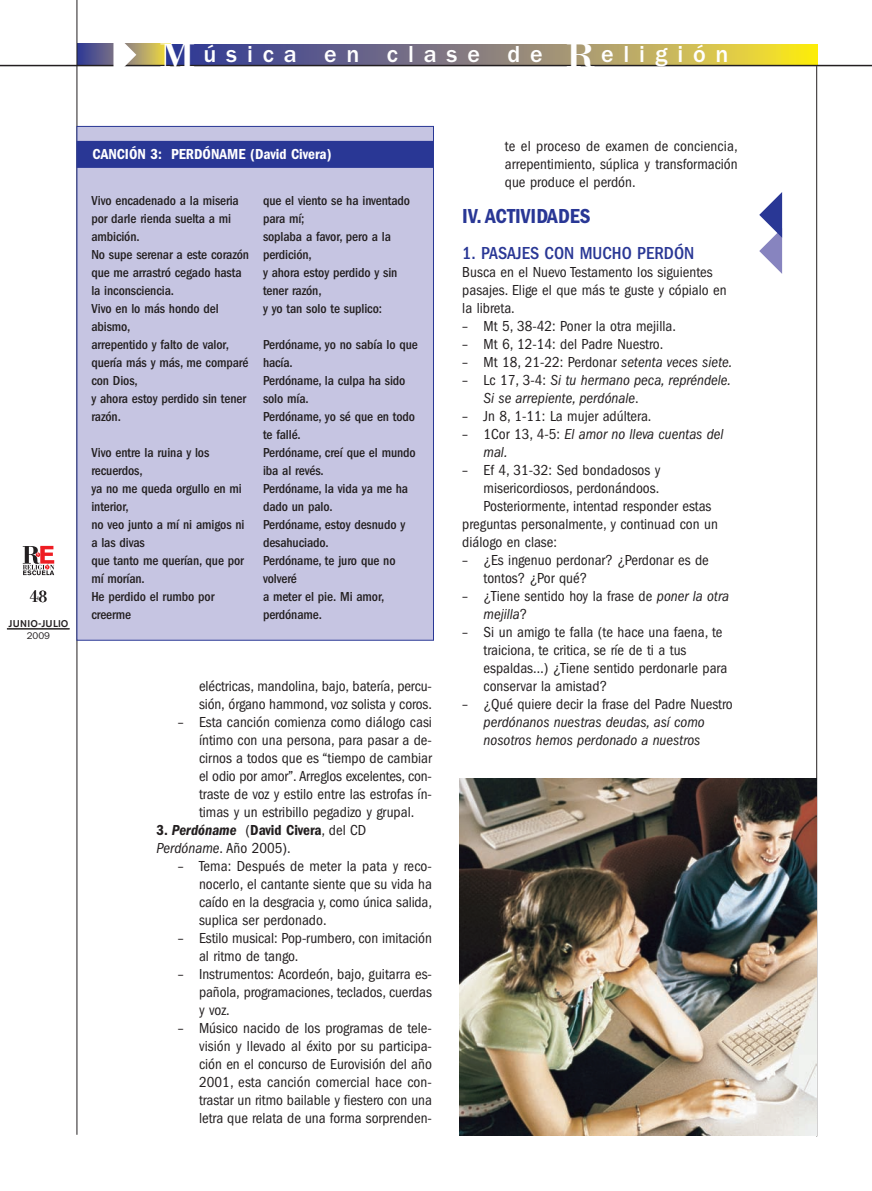
<style>
.page{position:relative;width:872px;height:1191px;background:#fff}
.page>*{position:absolute;margin:0;border:0;box-sizing:border-box;transform-origin:0 0}
.t1{font:500 24px "Franklin Gothic";letter-spacing:.41em;color:#fff}
.t2{font:600 condensed 21px "Franklin Gothic";color:#293795}
.t3{font:500 condensed 18px "Franklin Gothic";color:#293795}
.t4{font:18px "Bodoni Laser";color:#231f20}
.t5{font:condensed 15px/18px "Franklin Gothic";color:#231f20}
.t6{font:italic condensed 15px/18px "Franklin Gothic";color:#231f20}
.t7{font:600 condensed 15px "Franklin Gothic";color:#fff}
.t8{font:500 condensed 13.5px/18px "Franklin Gothic";letter-spacing:-.01em;color:#231f20}
.t9{font:500 9.75px "Akzidenz Grotesk BE";letter-spacing:.04em;color:#231f20}
.t10{font:9.75px "Franklin Gothic";color:#231f20}
.s1{font-family:"Bodoni";font-weight:400;font-size:35.1px}
.s2{font-weight:600}
.s3{font-weight:600;font-style:italic}
.s4{font-style:italic}
.s5{font-style:normal}
</style>
<div class="page">
<svg style="left:78px;top:44px;width:88px;height:21px"></svg>
<svg style="left:166px;top:44px;width:651px;height:21px;background:#8f8671"></svg>
<hr style="left:77px;top:0;width:1px;height:1134px;background:#231f20">
<svg style="left:23px;top:546px;width:31px;height:29px"></svg>
<hr style="left:7px;top:628px;width:63px;height:1px;background:#231f20">
<hr style="left:816px;top:66px;width:1px;height:1070px;background:#231f20">
<hr style="left:0;top:65px;width:872px;height:1px;background:#231f20">
<svg style="left:113px;top:43px;width:23px;height:24px"></svg>
<svg style="left:759px;top:192px;width:23px;height:82px"></svg>
<div style="left:77px;top:127px;width:356px;height:513px;background:#c6c5e2"></div>
<div style="left:77px;top:141px;width:356px;height:27px;background:#293795"></div>
<img style="left:459px;top:778px;width:357px;height:357px">
<h1 class="t1" style="left:160px;top:46px;width:570px"><span class="s1">M</span>úsica en clase de <span class="s1">R</span>eligión</h1>
<p class="t4" style="left:30px;top:585px;width:19px">48</p>
<p class="t9" style="left:8px;top:620px;width:61px">JUNIO-JULIO</p>
<p class="t10" style="left:27px;top:632px;width:25px">2009</p>
<p class="t7" style="left:92px;top:148px;width:241px">CANCIÓN 3: PERDÓNAME (David Civera)</p>
<p class="t8" style="left:91px;top:192px;width:159px">Vivo encadenado a la miseria por darle rienda suelta a mi ambición.<br>No supe serenar a este corazón que me arrastró cegado hasta la inconsciencia.<br>Vivo en lo más hondo del abismo,<br>arrepentido y falto de valor, quería más y más, me comparé con Dios,<br>y ahora estoy perdido sin tener razón.</p>
<p class="t8" style="left:91px;top:444px;width:155px">Vivo entre la ruina y los recuerdos,<br>ya no me queda orgullo en mi interior,<br>no veo junto a mí ni amigos ni a las divas<br>que tanto me querían, que por mí morían.<br>He perdido el rumbo por creerme</p>
<p class="t8" style="left:263px;top:192px;width:149px">que el viento se ha inventado para mí;<br>soplaba a favor, pero a la perdición,<br>y ahora estoy perdido y sin tener razón,<br>y yo tan solo te suplico:</p>
<p class="t8" style="left:263px;top:336px;width:156px">Perdóname, yo no sabía lo que hacía.<br>Perdóname, la culpa ha sido solo mía.<br>Perdóname, yo sé que en todo te fallé.<br>Perdóname, creí que el mundo iba al revés.<br>Perdóname, la vida ya me ha dado un palo.<br>Perdóname, estoy desnudo y desahuciado.<br>Perdóname, te juro que no volveré<br>a meter el pie. Mi amor, perdóname.</p>
<p class="t5" style="left:199px;top:678px;width:234px">eléctricas, mandolina, bajo, batería, percu&shy;sión, órgano hammond, voz solista y coros.</p>
<p class="t5" style="left:199px;top:714px;width:234px;text-align:justify;text-indent:-21px">– Esta canción comienza como diálogo casi íntimo con una persona, para pasar a de&shy;cirnos a todos que es “tiempo de cambiar el odio por amor”. Arreglos excelentes, con&shy;traste de voz y estilo entre las estrofas ín&shy;timas y un estribillo pegadizo y grupal.</p>
<p class="t5" style="left:156px;top:822px;width:211px"><span class="s2">3.</span> <span class="s3">Perdóname</span> (<span class="s2">David Civera</span>, del CD<br><span class="s4">Perdóname</span>. Año 2005).</p>
<p class="t5" style="left:199px;top:858px;width:234px;text-align:justify;text-indent:-21px">– Tema: Después de meter la pata y reco&shy;nocerlo, el cantante siente que su vida ha caído en la desgracia y, como única salida, suplica ser perdonado.</p>
<p class="t5" style="left:199px;top:930px;width:234px;text-indent:-21px">– Estilo musical: Pop-rumbero, con imitación al ritmo de tango.</p>
<p class="t5" style="left:199px;top:966px;width:234px;text-align:justify;text-indent:-21px">– Instrumentos: Acordeón, bajo, guitarra es&shy;pañola, programaciones, teclados, cuerdas y voz.</p>
<p class="t5" style="left:199px;top:1020px;width:234px;text-align:justify;text-indent:-21px">– Músico nacido de los programas de tele&shy;visión y llevado al éxito por su participa&shy;ción en el concurso de Eurovisión del año 2001, esta canción comercial hace con&shy;trastar un ritmo bailable y fiestero con una letra que relata de una forma sorprenden-</p>
<p class="t5" style="left:505px;top:138px;width:234px;text-align:justify">te el proceso de examen de conciencia, arrepentimiento, súplica y transformación que produce el perdón.</p>
<h2 class="t2" style="left:462px;top:209px;width:130px">IV. ACTIVIDADES</h2>
<p class="t3" style="left:462px;top:247px;width:233px">1. PASAJES CON MUCHO PERDÓN</p>
<p class="t5" style="left:462px;top:264px;width:266px">Busca en el Nuevo Testamento los siguientes pasajes. Elige el que más te guste y cópialo en la libreta.</p>
<p class="t5" style="left:462px;top:318px;width:215px">– Mt 5, 38-42: Poner la otra mejilla.</p>
<p class="t5" style="left:462px;top:336px;width:202px">– Mt 6, 12-14: del Padre Nuestro.</p>
<p class="t5" style="left:462px;top:354px;width:271px">– Mt 18, 21-22: Perdonar <span class="s4">setenta veces siete.</span></p>
<p class="t6" style="left:483px;top:372px;width:249px;text-indent:-21px"><span class="s5">– Lc 17, 3-4:</span> Si tu hermano peca, repréndele.<br>Si se arrepiente, perdónale<span class="s5">.</span></p>
<p class="t5" style="left:462px;top:408px;width:191px">– Jn 8, 1-11: La mujer adúltera.</p>
<p class="t6" style="left:483px;top:426px;width:241px;text-indent:-21px"><span class="s5">– 1Cor 13, 4-5:</span> El amor no lleva cuentas del mal.</p>
<p class="t5" style="left:462px;top:462px;width:200px">– Ef 4, 31-32: Sed bondadosos y</p>
<p class="t5" style="left:483px;top:480px;width:177px">misericordiosos, perdonándoos.</p>
<p class="t5" style="left:483px;top:498px;width:229px">Posteriormente, intentad responder estas</p>
<p class="t5" style="left:462px;top:516px;width:257px">preguntas personalmente, y continuad con un</p>
<p class="t5" style="left:462px;top:534px;width:96px">diálogo en clase:</p>
<p class="t5" style="left:483px;top:552px;width:227px;text-indent:-21px">– ¿Es ingenuo perdonar? ¿Perdonar es de tontos? ¿Por qué?</p>
<p class="t5" style="left:483px;top:588px;width:247px;text-indent:-21px">– ¿Tiene sentido hoy la frase de <span class="s4">poner la otra mejilla</span>?</p>
<p class="t5" style="left:483px;top:624px;width:245px;text-indent:-21px">– Si un amigo te falla (te hace una faena, te traiciona, te critica, se ríe de ti a tus espaldas…) ¿Tiene sentido perdonarle para conservar la amistad?</p>
<p class="t5" style="left:462px;top:696px;width:272px">– ¿Qué quiere decir la frase del Padre Nuestro</p>
<p class="t6" style="left:483px;top:714px;width:223px">perdónanos nuestras deudas, así como nosotros hemos perdonado a nuestros</p>
</div>
